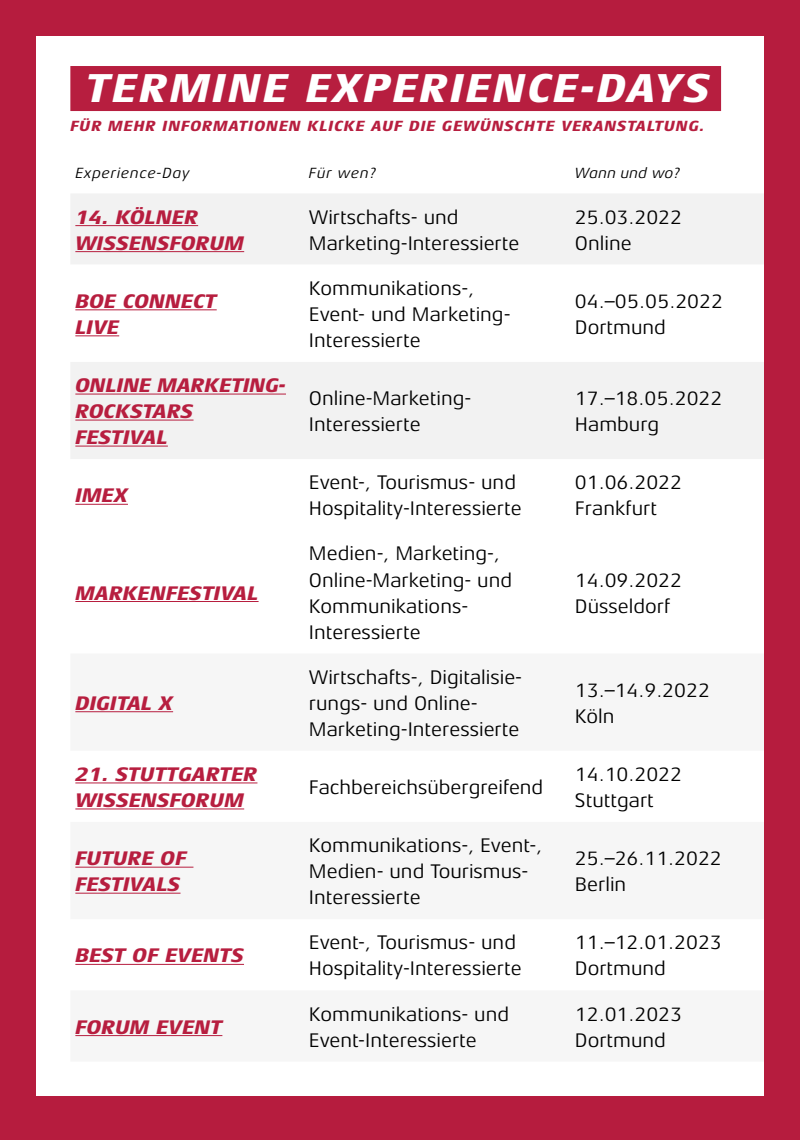
<style>
.page{position:relative;width:800px;height:1140px;background:#b61c3e}
.page>*{position:absolute;margin:0;border:0;box-sizing:border-box;transform-origin:0 0}
.t1{font:italic 800 41px "Aeonis LT Pro";letter-spacing:.05em;color:#fff}
.t2{font:20px/26px "Aeonis LT Pro";color:#000}
.t3{font:italic 800 20px/26px "Aeonis LT Pro";color:#b71e3f}
.t4{font:italic 800 15px "Aeonis LT Pro";letter-spacing:.05em;color:#b71e3f}
.t5{font:italic 15px "Aeonis LT Pro";letter-spacing:.05em;color:#000}
.t6{font:italic 15px "Aeonis LT Pro";letter-spacing:.01em;color:#000}
</style>
<div class="page">
<div style="left:36px;top:36px;width:728px;height:1060px;background:#fff"></div>
<div style="left:70px;top:66px;width:651px;height:45px;background:#b71e3f"></div>
<div style="left:71px;top:194px;width:693px;height:70px;background:#f2f2f2"></div>
<svg style="left:71px;top:310px;width:693px;height:194px;fill:#f2f2f2"></svg>
<hr style="left:75px;top:225px;width:123px;height:1px;background:#b71e3f">
<hr style="left:75px;top:251px;width:169px;height:1px;background:#b71e3f">
<hr style="left:75px;top:309px;width:142px;height:1px;background:#b71e3f">
<hr style="left:75px;top:335px;width:44px;height:1px;background:#b71e3f">
<hr style="left:75px;top:393px;width:211px;height:1px;background:#b71e3f">
<hr style="left:75px;top:419px;width:119px;height:1px;background:#b71e3f">
<hr style="left:75px;top:445px;width:93px;height:1px;background:#b71e3f">
<hr style="left:75px;top:504px;width:53px;height:1px;background:#b71e3f">
<hr style="left:75px;top:601px;width:184px;height:1px;background:#b71e3f">
<hr style="left:75px;top:711px;width:98px;height:1px;background:#b71e3f">
<hr style="left:75px;top:782px;width:182px;height:1px;background:#b71e3f">
<hr style="left:75px;top:808px;width:169px;height:1px;background:#b71e3f">
<hr style="left:75px;top:866px;width:118px;height:1px;background:#b71e3f">
<hr style="left:75px;top:892px;width:106px;height:1px;background:#b71e3f">
<hr style="left:75px;top:963px;width:169px;height:1px;background:#b71e3f">
<hr style="left:75px;top:1035px;width:147px;height:1px;background:#b71e3f">
<h1 class="t1" style="left:86px;top:65px;width:626px">TERMINE EXPERIENCE-DAYS</h1>
<p class="t4" style="left:70px;top:118px;width:636px">FÜR MEHR INFORMATIONEN KLICKE AUF DIE GEWÜNSCHTE VERANSTALTUNG.</p>
<p class="t5" style="left:75px;top:165px;width:116px">Experience-Day</p>
<p class="t5" style="left:309px;top:165px;width:69px">Für wen?</p>
<p class="t6" style="left:575px;top:165px;width:107px">Wann und wo?</p>
<p class="t3" style="left:75px;top:204px;width:170px">14. KÖLNER<br>WISSENSFORUM</p>
<p class="t2" style="left:309px;top:204px;width:212px">Wirtschafts- und<br>Marketing-Interessierte</p>
<p class="t2" style="left:575px;top:204px;width:109px">25.03.2022<br>Online</p>
<p class="t3" style="left:75px;top:288px;width:143px">BOE CONNECT<br>LIVE</p>
<p class="t2" style="left:309px;top:275px;width:203px">Kommunikations-,<br>Event- und Marketing-<br>Interessierte</p>
<p class="t2" style="left:575px;top:288px;width:150px">04.–05.05.2022<br>Dortmund</p>
<p class="t3" style="left:75px;top:372px;width:212px">ONLINE MARKETING-<br>ROCKSTARS<br>FESTIVAL</p>
<p class="t3" style="left:75px;top:482px;width:54px">IMEX</p>
<p class="t3" style="left:75px;top:580px;width:185px">MARKENFESTIVAL</p>
<p class="t3" style="left:75px;top:690px;width:99px">DIGITAL X</p>
<p class="t3" style="left:75px;top:761px;width:184px">21. STUTTGARTER<br>WISSENSFORUM</p>
<p class="t3" style="left:75px;top:845px;width:113px">FUTURE OF<br>FESTIVALS</p>
<p class="t3" style="left:75px;top:942px;width:170px">BEST OF EVENTS</p>
<p class="t3" style="left:75px;top:1014px;width:149px">FORUM EVENT</p>
<p class="t2" style="left:309px;top:385px;width:164px">Online-Marketing-<br>Interessierte</p>
<p class="t2" style="left:575px;top:385px;width:149px">17.–18.05.2022<br>Hamburg</p>
<p class="t2" style="left:309px;top:469px;width:214px">Event-, Tourismus- und<br>Hospitality-Interessierte</p>
<p class="t2" style="left:575px;top:469px;width:109px">01.06.2022<br>Frankfurt</p>
<p class="t2" style="left:309px;top:541px;width:205px">Medien-, Marketing-,<br>Online-Marketing- und<br>Kommunikations-<br>Interessierte</p>
<p class="t2" style="left:309px;top:664px;width:215px">Wirtschafts-, Digitalisie&shy;rungs- und Online-<br>Marketing-Interessierte</p>
<p class="t2" style="left:575px;top:567px;width:109px">14.09.2022<br>Düsseldorf</p>
<p class="t2" style="left:575px;top:677px;width:136px">13.–14.9.2022<br>Köln</p>
<p class="t2" style="left:309px;top:774px;width:236px">Fachbereichsübergreifend</p>
<p class="t2" style="left:575px;top:761px;width:109px">14.10.2022<br>Stuttgart</p>
<p class="t2" style="left:309px;top:832px;width:235px">Kommunikations-, Event-,<br>Medien- und Tourismus-<br>Interessierte</p>
<p class="t2" style="left:575px;top:845px;width:148px">25.–26.11.2022<br>Berlin</p>
<p class="t2" style="left:309px;top:929px;width:214px">Event-, Tourismus- und<br>Hospitality-Interessierte</p>
<p class="t2" style="left:575px;top:929px;width:148px">11.–12.01.2023<br>Dortmund</p>
<p class="t2" style="left:309px;top:1001px;width:202px">Kommunikations- und<br>Event-Interessierte</p>
<p class="t2" style="left:575px;top:1001px;width:109px">12.01.2023<br>Dortmund</p>
</div>
